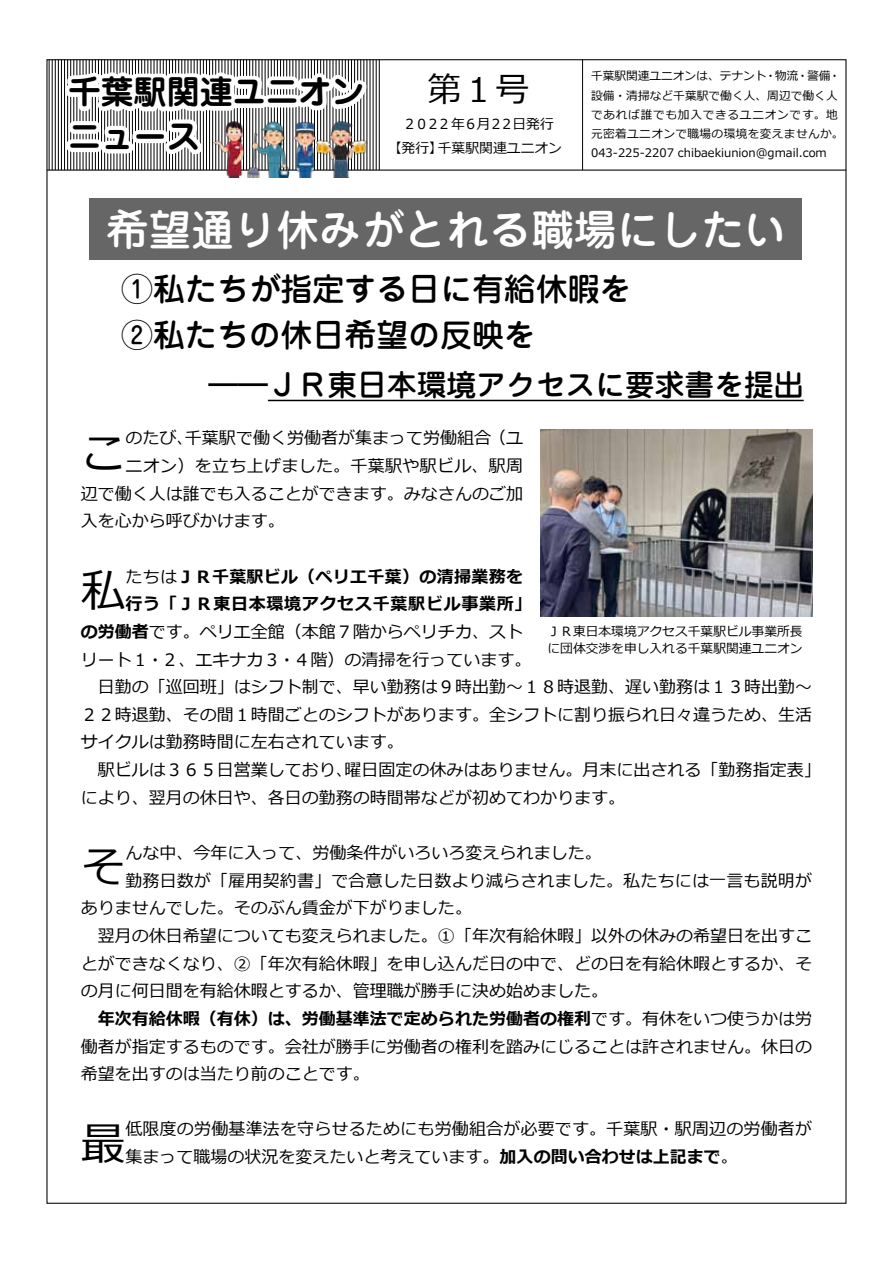
<style>
.page{position:relative;width:893px;height:1263px;background:#fff}
.page>*{position:absolute;margin:0;border:0;box-sizing:border-box;transform-origin:0 0}
.t1{font:44.7px "Meiryo";color:#000}
.t2{font:500 42.45px "Jun 34 Pro";color:#fff}
.t3{font:34.05px "Meiryo";color:#000}
.t4{font:700 33px/44.7px "Jun 501 Pro";color:#000}
.t5{font:500 31.95px/45.8px "Jun 34 Pro";color:#000}
.t6{font:500 29.7px "Jun 34 Pro";color:#000}
.t7{font:16.95px/27.6px "Meiryo";color:#000}
.t8{font:700 16.95px "Meiryo";color:#000}
.t9{font:16.95px "Meiryo";letter-spacing:.02em;color:#000}
.t10{font:700 16.95px "Meiryo";letter-spacing:.02em;color:#000}
.t11{font:700 16.95px "Meiryo";letter-spacing:.04em;color:#000}
.t12{font:13.8px/24.2px "Meiryo";color:#000;text-align:center}
.t13{font:12.75px/17px "Meiryo";color:#000}
.t14{font:11.7px/19.2px "Meiryo";letter-spacing:.005em;color:#000}
.s1{font-weight:400}
.s2{font-weight:700}
</style>
<div class="page">
<div style="left:90px;top:198px;width:712px;height:61px;background:#666"></div>
<hr style="left:47px;top:170px;width:799px;height:1px;background:#000">
<hr style="left:582px;top:60px;width:1px;height:110px;background:#000">
<hr style="left:376px;top:60px;width:1px;height:110px;background:#000">
<hr style="left:373px;top:60px;width:1px;height:110px;background:#000">
<hr style="left:379px;top:60px;width:1px;height:110px;background:#000">
<hr style="left:49px;top:60px;width:1px;height:110px;background:#000">
<hr style="left:55px;top:60px;width:1px;height:110px;background:#000">
<hr style="left:52px;top:60px;width:1px;height:110px;background:#000">
<hr style="left:58px;top:60px;width:1px;height:110px;background:#000">
<svg style="left:61px;top:59px;width:312px;height:112px"></svg>
<img style="left:251px;top:121px;width:33px;height:57px">
<img style="left:213px;top:118px;width:38px;height:60px">
<img style="left:326px;top:121px;width:42px;height:57px">
<img style="left:284px;top:118px;width:42px;height:60px">
<img style="left:540px;top:429px;width:272px;height:188px">
<hr style="left:268px;top:400px;width:536px;height:1px;background:#000">
<h3 class="t4" style="left:68px;top:66px;width:298px">千葉駅関連ユニオンニュース</h3>
<p class="t14" style="left:591px;top:67px;width:254px">千葉駅関連ユニオンは、テナント・物流・警備・設備・清掃など千葉駅で働く人、周辺で働く人であれば誰でも加入できるユニオンです。地元密着ユニオンで職場の環境を変えませんか。<br>043-225-2207 chibaekiunion@gmail.com</p>
<h3 class="t3" style="left:427px;top:66px;width:104px">第１号</h3>
<p class="t12" style="left:388px;top:113px;width:176px">２０２２年６月２２日発行<br>【発行】千葉駅関連ユニオン</p>
<h2 class="t2" style="left:106px;top:196px;width:682px">希望通り休みがとれる職場にしたい</h2>
<h3 class="t5" style="left:89px;top:263px;width:544px">　①私たちが指定する日に有給休暇を　②私たちの休日希望の反映を</h3>
<h3 class="t6" style="left:208px;top:361px;width:597px">――ＪＲ東日本環境アクセスに要求書を提出</h3>
<h1 class="t1" style="left:81px;top:421px;width:46px">こ</h1>
<p class="t7" style="left:125px;top:425px;width:399px">のたび、千葉駅で働く労働者が集まって労働組合（ユ</p>
<p class="t9" style="left:125px;top:454px;width:399px">ニオン）を立ち上げました。千葉駅や駅ビル、駅周</p>
<p class="t7" style="left:81px;top:481px;width:444px">辺で働く人は誰でも入ることができます。みなさんのご加</p>
<p class="t7" style="left:81px;top:508px;width:206px">入を心から呼びかけます。</p>
<h1 class="t1" style="left:81px;top:559px;width:46px">私</h1>
<p class="t10" style="left:125px;top:564px;width:399px"><span class="s1">たちは</span>ＪＲ千葉駅ビル（ペリエ千葉）の清掃業務を</p>
<p class="t11" style="left:125px;top:592px;width:408px">行う「ＪＲ東日本環境アクセス千葉駅ビル事業所」</p>
<p class="t7" style="left:81px;top:619px;width:444px"><span class="s2">の労働者</span>です。ペリエ全館（本館７階からペリチカ、スト</p>
<p class="t7" style="left:81px;top:646px;width:452px">リート１・２、エキナカ３・４階）の清掃を行っています。</p>
<p class="t13" style="left:547px;top:624px;width:257px">ＪＲ東日本環境アクセス千葉駅ビル事業所長に団体交渉を申し入れる千葉駅関連ユニオン</p>
<p class="t7" style="left:81px;top:674px;width:741px">　日勤の「巡回班」はシフト制で、早い勤務は９時出勤～１８時退勤、遅い勤務は１３時出勤～２２時退勤、その間１時間ごとのシフトがあります。全シフトに割り振られ日々違うため、生活サイクルは勤務時間に左右されています。<br>　駅ビルは３６５日営業しており、曜日固定の休みはありません。月末に出される「勤務指定表」により、翌月の休日や、各日の勤務の時間帯などが初めてわかります。</p>
<h1 class="t1" style="left:81px;top:836px;width:46px">そ</h1>
<p class="t7" style="left:125px;top:840px;width:478px">んな中、今年に入って、労働条件がいろいろ変えられました。</p>
<p class="t7" style="left:125px;top:868px;width:688px">勤務日数が「雇用契約書」で合意した日数より減らされました。私たちには一言も説明が</p>
<p class="t7" style="left:81px;top:895px;width:393px">ありませんでした。そのぶん賃金が下がりました。</p>
<p class="t7" style="left:81px;top:923px;width:733px">　翌月の休日希望についても変えられました。①「年次有給休暇」以外の休みの希望日を出すこ</p>
<p class="t7" style="left:81px;top:950px;width:733px">とができなくなり、②「年次有給休暇」を申し込んだ日の中で、どの日を有給休暇とするか、そ</p>
<p class="t7" style="left:81px;top:978px;width:529px">の月に何日間を有給休暇とするか、管理職が勝手に決め始めました。</p>
<p class="t8" style="left:98px;top:1007px;width:716px">年次有給休暇（有休）は、労働基準法で定められた労働者の権利<span class="s1">です。有休をいつ使うかは労</span></p>
<p class="t7" style="left:81px;top:1033px;width:733px">働者が指定するものです。会社が勝手に労働者の権利を踏みにじることは許されません。休日の</p>
<p class="t7" style="left:81px;top:1061px;width:291px">希望を出すのは当たり前のことです。</p>
<h1 class="t1" style="left:81px;top:1112px;width:46px">最</h1>
<p class="t7" style="left:125px;top:1116px;width:688px">低限度の労働基準法を守らせるためにも労働組合が必要です。千葉駅・駅周辺の労働者が集まって職場の状況を変えたいと考えています。<span class="s2">加入の問い合わせは上記まで</span>。</p>
</div>
